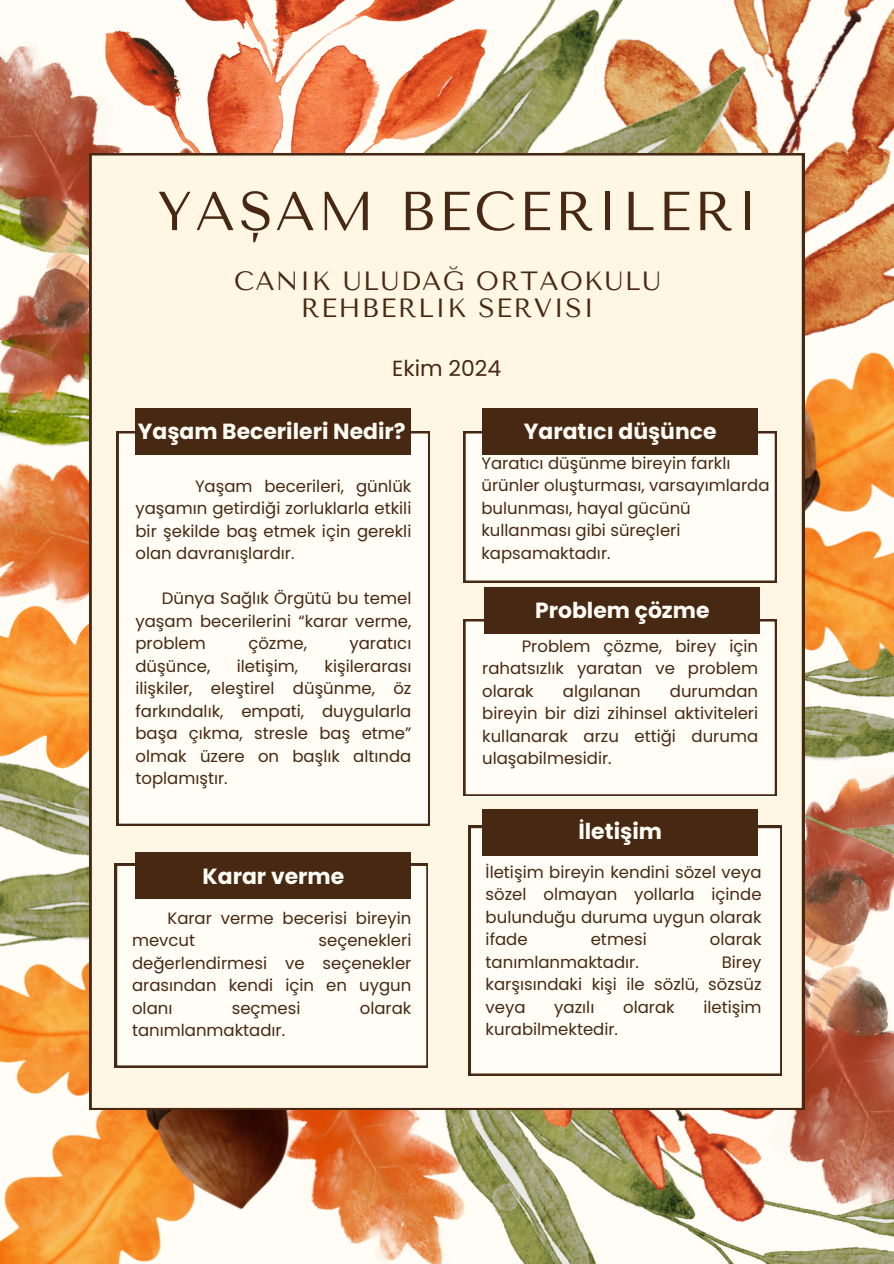
<style>
.page{position:relative;width:894px;height:1264px;background:#fff}
.page>*{position:absolute;margin:0;border:0;box-sizing:border-box;transform-origin:0 0}
.t1{font:54.75px "Tenor Sans";letter-spacing:.05em;color:#472813}
.t2{font:26.25px/27px "Tenor Sans";letter-spacing:.05em;color:#472813;text-align:center}
.t3{font:700 21.9px "Poppins";color:#fffdf5}
.t4{font:21.9px "Poppins";color:#472813}
.t5{font:16.5px/22.5px "Poppins";color:#472813;text-align:justify}
</style>
<div class="page">
<img style="left:106px;top:0;width:225px;height:153px">
<img style="left:0;top:33px;width:292px;height:238px">
<img style="left:331px;top:0;width:562px;height:225px">
<img style="left:0;top:271px;width:90px;height:326px">
<img style="left:0;top:597px;width:90px;height:206px">
<img style="left:362px;top:0;width:460px;height:225px">
<img style="left:836px;top:873px;width:57px;height:138px">
<img style="left:836px;top:796px;width:57px;height:77px">
<img style="left:0;top:803px;width:349px;height:460px">
<img style="left:836px;top:1011px;width:57px;height:252px">
<img style="left:803px;top:225px;width:90px;height:571px">
<img style="left:349px;top:721px;width:487px;height:542px">
<div style="left:90px;top:153px;width:713px;height:956px;background:#fff6e4"></div>
<div style="left:117px;top:431px;width:312px;height:395px;background:#fffdf5"></div>
<div style="left:135px;top:408px;width:276px;height:46px;background:#472813"></div>
<div style="left:463px;top:431px;width:313px;height:152px;background:#fffdf5"></div>
<div style="left:482px;top:408px;width:276px;height:46px;background:#472813"></div>
<div style="left:468px;top:826px;width:313px;height:249px;background:#fffdf5"></div>
<div style="left:482px;top:809px;width:276px;height:47px;background:#472813"></div>
<div style="left:463px;top:619px;width:313px;height:177px;background:#fffdf5"></div>
<div style="left:484px;top:587px;width:276px;height:47px;background:#472813"></div>
<div style="left:115px;top:863px;width:313px;height:204px;background:#fffdf5"></div>
<div style="left:135px;top:852px;width:276px;height:47px;background:#472813"></div>
<h1 class="t1" style="left:157px;top:180px;width:602px">YAŞAM BECERILERI</h1>
<h2 class="t2" style="left:234px;top:267px;width:428px">CANIK ULUDAĞ ORTAOKULU<br>REHBERLIK SERVISI</h2>
<h3 class="t4" style="left:392px;top:356px;width:110px">Ekim 2024</h3>
<h3 class="t3" style="left:138px;top:419px;width:269px">Yaşam Becerileri Nedir?</h3>
<h3 class="t3" style="left:523px;top:419px;width:194px">Yaratıcı düşünce</h3>
<p class="t5" style="left:135px;top:474px;width:277px;text-indent:60px">Yaşam becerileri, günlük yaşamın getirdiği zorluklarla etkili bir şekilde baş etmek için gerekli olan davranışlardır.</p>
<p class="t5" style="left:135px;top:587px;width:277px;text-indent:26px">Dünya Sağlık Örgütü bu temel yaşam becerilerini “karar verme, problem</p>
<p class="t5" style="left:248px;top:632px;width:60px">çözme,</p>
<p class="t5" style="left:349px;top:632px;width:63px">yaratıcı</p>
<p class="t5" style="left:135px;top:654px;width:277px;text-indent:189px">kişilerarası ilişkiler, eleştirel düşünme, öz farkındalık, empati, duygularla başa çıkma, stresle baş etme” olmak üzere on başlık altında toplamıştır.</p>
<p class="t5" style="left:135px;top:654px;width:76px">düşünce,</p>
<p class="t5" style="left:237px;top:654px;width:63px">iletişim,</p>
<h3 class="t3" style="left:202px;top:864px;width:143px">Karar verme</h3>
<p class="t5" style="left:132px;top:906px;width:281px;text-indent:35px">Karar verme becerisi bireyin mevcut</p>
<p class="t5" style="left:132px;top:929px;width:281px;text-indent:186px">seçenekleri değerlendirmesi ve seçenekler arasından kendi için en uygun olanı</p>
<p class="t5" style="left:232px;top:996px;width:70px">seçmesi</p>
<p class="t5" style="left:360px;top:996px;width:53px">olarak</p>
<p class="t5" style="left:132px;top:1019px;width:155px">tanımlanmaktadır.</p>
<p class="t5" style="left:481px;top:451px;width:289px;text-align:left">Yaratıcı düşünme bireyin farklı ürünler oluşturması, varsayımlarda bulunması, hayal gücünü kullanması gibi süreçleri kapsamaktadır.</p>
<h3 class="t3" style="left:535px;top:598px;width:176px">Problem çözme</h3>
<p class="t5" style="left:482px;top:634px;width:277px;text-indent:39px">Problem çözme, birey için rahatsızlık yaratan ve problem olarak</p>
<p class="t5" style="left:482px;top:679px;width:277px;text-indent:187px">durumdan bireyin bir dizi zihinsel aktiviteleri kullanarak arzu ettiği duruma ulaşabilmesidir.</p>
<p class="t5" style="left:562px;top:679px;width:79px">algılanan</p>
<h3 class="t3" style="left:578px;top:819px;width:85px">İletişim</h3>
<p class="t5" style="left:485px;top:860px;width:277px">İletişim bireyin kendini sözel veya sözel olmayan yollarla içinde bulunduğu duruma uygun olarak ifade</p>
<p class="t5" style="left:590px;top:928px;width:58px">etmesi</p>
<p class="t5" style="left:709px;top:928px;width:53px">olarak</p>
<p class="t5" style="left:485px;top:950px;width:155px">tanımlanmaktadır.</p>
<p class="t5" style="left:485px;top:950px;width:277px;text-indent:236px">Birey karşısındaki kişi ile sözlü, sözsüz veya</p>
<p class="t5" style="left:554px;top:995px;width:42px">yazılı</p>
<p class="t5" style="left:623px;top:995px;width:53px">olarak</p>
<p class="t5" style="left:703px;top:995px;width:60px">iletişim</p>
<p class="t5" style="left:485px;top:1018px;width:134px">kurabilmektedir.</p>
</div>
